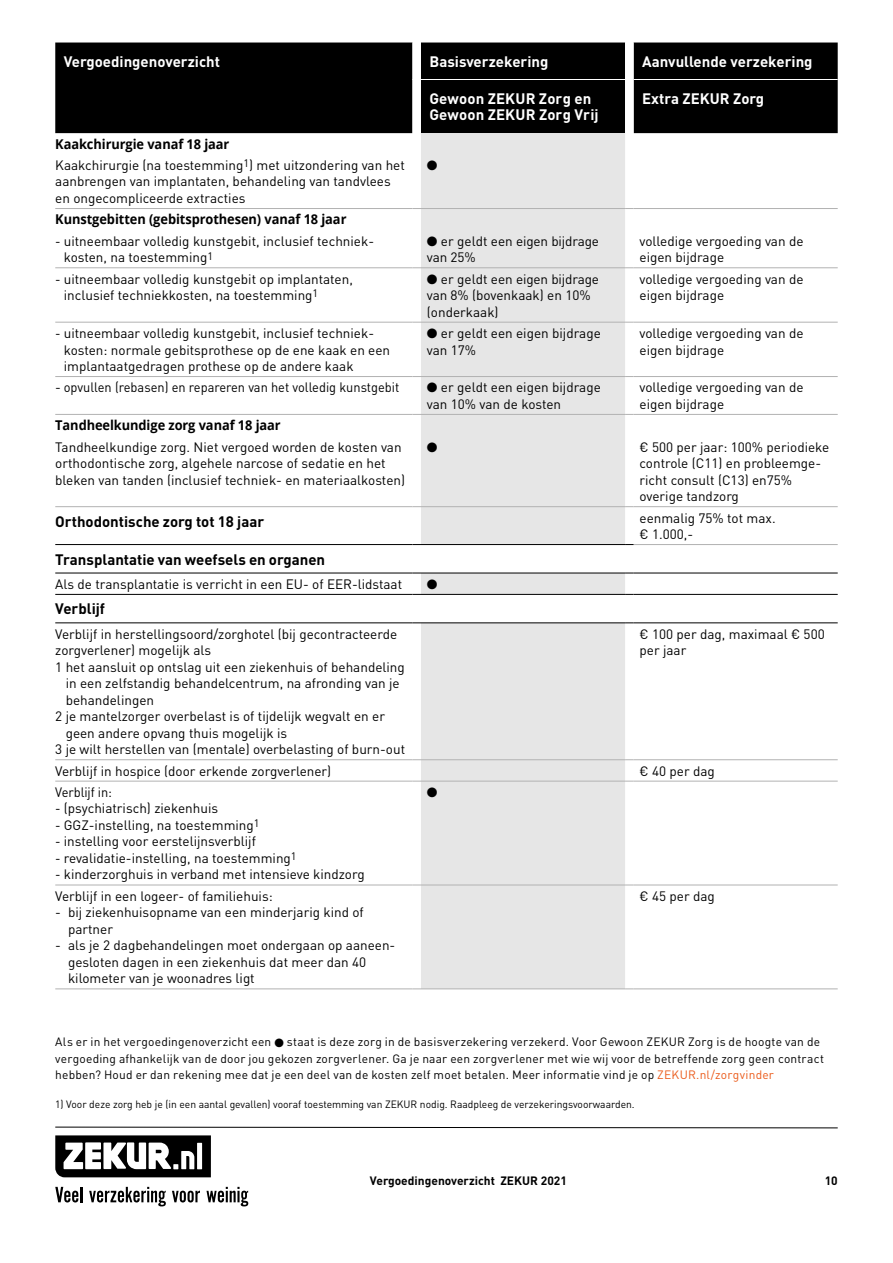
<style>
.page{position:relative;width:893px;height:1263px;background:#fff}
.page>*{position:absolute;margin:0;border:0;box-sizing:border-box;transform-origin:0 0}
.t1{font:700 15px/16.5px "DIN Pro";color:#fff}
.t2{font:700 15px "DIN Pro";color:#000}
.t3{font:13.5px/16.5px "DIN Pro";color:#000}
.t4{font:13.5px/16.5px "DIN Pro";color:#000;scale:.95 1}
.t5{font:700 13.5px "Open Sans";letter-spacing:-.005em;color:#000;scale:.95 1}
.t6{font:13.5px "Zapf Dingbats ITC";color:#000}
.t7{font:12px/16.5px "DIN Pro";letter-spacing:.015em;color:#000}
.t8{font:700 12px "DIN Pro";color:#000}
.t9{font:10.5px "DIN Pro";color:#000}
.s1{color:#eb5b1b}
</style>
<div class="page">
<svg style="left:55px;top:1135px;width:156px;height:42px"></svg>
<svg style="left:55px;top:1187px;width:27px;height:15px"></svg>
<svg style="left:89px;top:1187px;width:77px;height:19px"></svg>
<svg style="left:172px;top:1191px;width:28px;height:11px"></svg>
<svg style="left:207px;top:1187px;width:41px;height:19px"></svg>
<svg style="left:55px;top:1127px;width:783px;height:1px"></svg>
<div style="left:55px;top:43px;width:783px;height:90px;background:#000"></div>
<svg style="left:421px;top:43px;width:213px;height:842px;fill:#000"></svg>
<svg style="left:421px;top:133px;width:204px;height:855px;background:#e7e7e7"></svg>
<hr style="left:55px;top:573px;width:357px;height:1px;background:#000">
<hr style="left:421px;top:573px;width:204px;height:1px;background:#000">
<hr style="left:634px;top:573px;width:204px;height:1px;background:#000">
<hr style="left:55px;top:594px;width:357px;height:1px;background:#000">
<hr style="left:55px;top:623px;width:357px;height:1px;background:#000">
<hr style="left:421px;top:594px;width:204px;height:1px;background:#000">
<hr style="left:421px;top:623px;width:204px;height:1px;background:#000">
<hr style="left:634px;top:594px;width:204px;height:1px;background:#000">
<hr style="left:634px;top:623px;width:204px;height:1px;background:#000">
<hr style="left:634px;top:79px;width:204px;height:1px;background:#fff">
<hr style="left:421px;top:79px;width:204px;height:1px;background:#fff">
<hr style="left:55px;top:988px;width:357px;height:1px;background:#b2b2b2">
<hr style="left:421px;top:988px;width:204px;height:1px;background:#b2b2b2">
<hr style="left:634px;top:988px;width:204px;height:1px;background:#b2b2b2">
<hr style="left:634px;top:506px;width:204px;height:1px;background:#b2b2b2">
<hr style="left:634px;top:544px;width:204px;height:1px;background:#b2b2b2">
<hr style="left:55px;top:208px;width:357px;height:1px;background:#b2b2b2">
<hr style="left:421px;top:208px;width:204px;height:1px;background:#b2b2b2">
<hr style="left:634px;top:208px;width:204px;height:1px;background:#b2b2b2">
<hr style="left:55px;top:267px;width:357px;height:1px;background:#b2b2b2">
<hr style="left:421px;top:267px;width:204px;height:1px;background:#b2b2b2">
<hr style="left:634px;top:267px;width:204px;height:1px;background:#b2b2b2">
<hr style="left:55px;top:322px;width:357px;height:1px;background:#b2b2b2">
<hr style="left:421px;top:322px;width:204px;height:1px;background:#b2b2b2">
<hr style="left:634px;top:322px;width:204px;height:1px;background:#b2b2b2">
<hr style="left:55px;top:376px;width:357px;height:1px;background:#b2b2b2">
<hr style="left:421px;top:376px;width:204px;height:1px;background:#b2b2b2">
<hr style="left:634px;top:376px;width:204px;height:1px;background:#b2b2b2">
<hr style="left:55px;top:414px;width:357px;height:1px;background:#b2b2b2">
<hr style="left:421px;top:414px;width:204px;height:1px;background:#b2b2b2">
<hr style="left:634px;top:414px;width:204px;height:1px;background:#b2b2b2">
<hr style="left:55px;top:506px;width:357px;height:1px;background:#b2b2b2">
<hr style="left:421px;top:506px;width:204px;height:1px;background:#b2b2b2">
<hr style="left:55px;top:759px;width:357px;height:1px;background:#b2b2b2">
<hr style="left:421px;top:759px;width:204px;height:1px;background:#b2b2b2">
<hr style="left:634px;top:759px;width:204px;height:1px;background:#b2b2b2">
<hr style="left:55px;top:781px;width:357px;height:1px;background:#b2b2b2">
<hr style="left:421px;top:781px;width:204px;height:1px;background:#b2b2b2">
<hr style="left:634px;top:781px;width:204px;height:1px;background:#b2b2b2">
<hr style="left:55px;top:885px;width:357px;height:1px;background:#b2b2b2">
<hr style="left:421px;top:885px;width:204px;height:1px;background:#b2b2b2">
<hr style="left:634px;top:885px;width:204px;height:1px;background:#b2b2b2">
<hr style="left:55px;top:544px;width:357px;height:1px;background:#000">
<svg style="left:412px;top:43px;width:9px;height:946px"></svg>
<hr style="left:421px;top:544px;width:204px;height:1px;background:#000">
<p class="t1" style="left:64px;top:52px;width:158px">Vergoedingenoverzicht</p>
<p class="t1" style="left:429px;top:52px;width:120px">Basisverzekering</p>
<p class="t1" style="left:642px;top:52px;width:172px">Aanvullende verzekering</p>
<p class="t1" style="left:429px;top:89px;width:171px">Gewoon ZEKUR Zorg en<br>Gewoon ZEKUR Zorg Vrij</p>
<p class="t1" style="left:642px;top:89px;width:124px">Extra ZEKUR Zorg</p>
<p class="t5" style="left:55px;top:134px;width:185px">Kaakchirurgie vanaf 18 jaar</p>
<p class="t3" style="left:55px;top:156px;width:351px">Kaakchirurgie (na toestemming<sup>1</sup>) met uitzondering van het aanbrengen van implantaten, behandeling van tandvlees en ongecompliceerde extracties</p>
<p class="t6" style="left:427px;top:159px;width:12px">●</p>
<p class="t5" style="left:55px;top:210px;width:308px">Kunstgebitten (gebitsprothesen) vanaf 18 jaar</p>
<p class="t4" style="left:64px;top:232px;width:328px;text-indent:-9px">- uitneembaar volledig kunstgebit, inclusief techniek&shy;kosten, na toestemming<sup>1</sup></p>
<p class="t3" style="left:427px;top:232px;width:174px">● er geldt een eigen bijdrage van 25%</p>
<p class="t3" style="left:639px;top:232px;width:165px">volledige vergoeding van de eigen bijdrage</p>
<p class="t4" style="left:64px;top:270px;width:306px;text-indent:-9px">- uitneembaar volledig kunstgebit op implantaten, inclusief techniekkosten, na toestemming<sup>1</sup></p>
<p class="t3" style="left:427px;top:270px;width:174px">● er geldt een eigen bijdrage van 8% (bovenkaak) en 10% (onderkaak)</p>
<p class="t3" style="left:639px;top:270px;width:165px">volledige vergoeding van de eigen bijdrage</p>
<p class="t4" style="left:64px;top:324px;width:345px;text-indent:-9px">- uitneembaar volledig kunstgebit, inclusief techniek&shy;kosten: normale gebitsprothese op de ene kaak en een implantaatgedragen prothese op de andere kaak</p>
<p class="t3" style="left:427px;top:324px;width:175px">● er geldt een eigen bijdrage van 17%</p>
<p class="t3" style="left:640px;top:324px;width:165px">volledige vergoeding van de eigen bijdrage</p>
<p class="t3" style="left:55px;top:379px;width:346px">- opvullen (rebasen) en repareren van het volledig kunstgebit</p>
<p class="t3" style="left:427px;top:379px;width:175px">● er geldt een eigen bijdrage van 10% van de kosten</p>
<p class="t3" style="left:639px;top:379px;width:165px">volledige vergoeding van de eigen bijdrage</p>
<p class="t5" style="left:55px;top:416px;width:239px">Tandheelkundige zorg vanaf 18 jaar</p>
<p class="t3" style="left:55px;top:438px;width:351px">Tandheelkundige zorg. Niet vergoed worden de kosten van orthodontische zorg, algehele narcose of sedatie en het bleken van tanden (inclusief techniek- en materiaalkosten)</p>
<p class="t6" style="left:427px;top:441px;width:12px">●</p>
<p class="t3" style="left:640px;top:438px;width:191px">€ 500 per jaar: 100% periodieke controle (C11) en probleemge&shy;richt consult (C13) en75% overige tandzorg</p>
<p class="t2" style="left:55px;top:511px;width:210px">Orthodontische zorg tot 18 jaar</p>
<p class="t3" style="left:639px;top:509px;width:138px">eenmalig 75% tot max. € 1.000,-</p>
<p class="t2" style="left:55px;top:549px;width:271px">Transplantatie van weefsels en organen</p>
<p class="t3" style="left:55px;top:575px;width:348px">Als de transplantatie is verricht in een EU- of EER-lidstaat</p>
<p class="t6" style="left:427px;top:578px;width:12px">●</p>
<p class="t2" style="left:55px;top:599px;width:51px">Verblijf</p>
<p class="t3" style="left:55px;top:625px;width:343px">Verblijf in herstellingsoord/zorghotel (bij gecontracteerde</p>
<p class="t3" style="left:55px;top:641px;width:158px">zorgverlener) mogelijk als</p>
<p class="t3" style="left:55px;top:658px;width:351px">1 het aansluit op ontslag uit een ziekenhuis of behandeling</p>
<p class="t3" style="left:66px;top:674px;width:335px">in een zelfstandig behandelcentrum, na afronding van je</p>
<p class="t3" style="left:66px;top:691px;width:90px">behandelingen</p>
<p class="t3" style="left:55px;top:707px;width:331px">2 je mantelzorger overbelast is of tijdelijk wegvalt en er</p>
<p class="t3" style="left:66px;top:724px;width:223px">geen andere opvang thuis mogelijk is</p>
<p class="t3" style="left:55px;top:740px;width:351px">3 je wilt herstellen van (mentale) overbelasting of burn-out</p>
<p class="t3" style="left:640px;top:625px;width:187px">€ 100 per dag, maximaal € 500 per jaar</p>
<p class="t3" style="left:55px;top:762px;width:278px">Verblijf in hospice (door erkende zorgverlener)</p>
<p class="t3" style="left:640px;top:762px;width:77px">€ 40 per dag</p>
<p class="t4" style="left:55px;top:783px;width:61px">Verblijf in:</p>
<p class="t4" style="left:55px;top:800px;width:173px">- (psychiatrisch) ziekenhuis</p>
<p class="t4" style="left:55px;top:816px;width:216px">- GGZ-instelling, na toestemming<sup>1</sup></p>
<p class="t4" style="left:55px;top:833px;width:213px">- instelling voor eerstelijnsverblijf</p>
<p class="t4" style="left:55px;top:849px;width:256px">- revalidatie-instelling, na toestemming<sup>1</sup></p>
<p class="t4" style="left:55px;top:866px;width:327px">- kinderzorghuis in verband met intensieve kindzorg</p>
<p class="t6" style="left:427px;top:786px;width:12px">●</p>
<p class="t3" style="left:55px;top:887px;width:219px">Verblijf in een logeer- of familiehuis:</p>
<p class="t3" style="left:68px;top:904px;width:297px;text-indent:-13px">- bij ziekenhuisopname van een minderjarig kind of partner</p>
<p class="t3" style="left:68px;top:937px;width:329px;text-indent:-13px">- als je 2 dagbehandelingen moet ondergaan op aaneen&shy;gesloten dagen in een ziekenhuis dat meer dan 40 kilometer van je woonadres ligt</p>
<p class="t3" style="left:640px;top:887px;width:77px">€ 45 per dag</p>
<p class="t7" style="left:55px;top:1033px;width:770px">Als er in het vergoedingenoverzicht een ● staat is deze zorg in de basisverzekering verzekerd. Voor Gewoon ZEKUR Zorg is de hoogte van de vergoeding afhankelijk van de door jou gekozen zorgverlener. Ga je naar een zorgverlener met wie wij voor de betreffende zorg geen contract hebben? Houd er dan rekening mee dat je een deel van de kosten zelf moet betalen. Meer informatie vind je op <span class="s1">ZEKUR.nl/zorgvinder</span></p>
<p class="t9" style="left:55px;top:1097px;width:581px">1) Voor deze zorg heb je (in een aantal gevallen) vooraf toestemming van ZEKUR nodig. Raadpleeg de verzekeringsvoorwaarden.</p>
<p class="t8" style="left:370px;top:1173px;width:198px">Vergoedingenoverzicht ZEKUR 2021</p>
<p class="t8" style="left:825px;top:1173px;width:15px">10</p>
</div>
